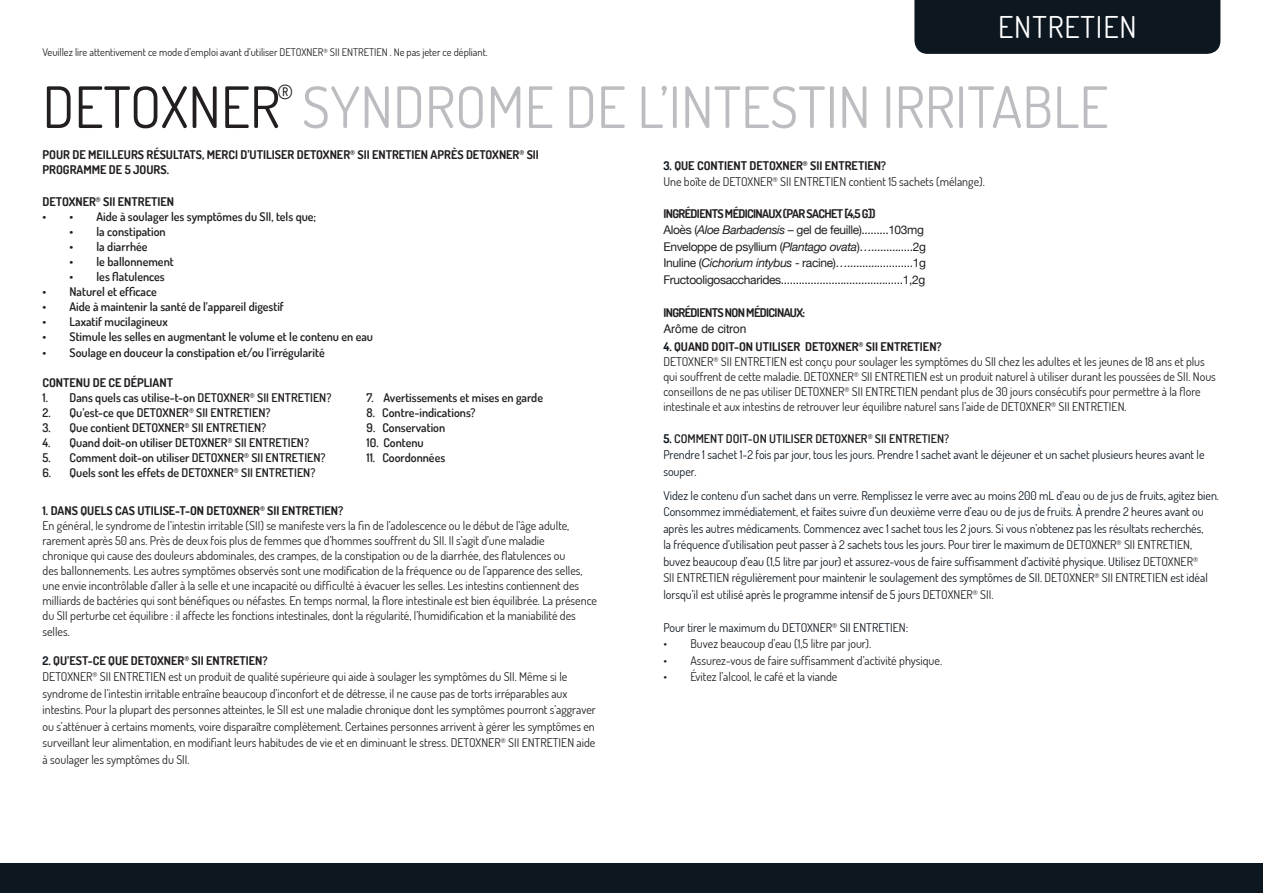
<style>
.page{position:relative;width:1263px;height:893px;background:#fff}
.page>*{position:absolute;margin:0;border:0;box-sizing:border-box;transform-origin:0 0}
.t1{font:57px "Dosis";color:#bcbdc0}
.t2{font:30px "Dosis";letter-spacing:.03em;color:#fff}
.t3{font:22.5px "Dosis";color:#231f20}
.t4{font:12px/15px "Dosis";color:#231f20}
.t5{font:12px/16.5px "Dosis";color:#0d1720}
.t6{font:600 12px "Dosis";color:#231f20}
.t7{font:700 12px/15px "Dosis";color:#231f20}
.t8{font:12px "Helvetica Neue";letter-spacing:-.03em;color:#231f20}
.t9{font:700 12px/16.5px "Dosis";letter-spacing:-.05em;color:#231f20}
.t10{font:10.5px "Dosis";color:#231f20}
.s1{color:#231f20}
.s2{color:#0d1720}
.s3{font-style:italic}
.s4{font-family:"Helvetica";font-weight:400}
.s5{font-weight:700;color:#0d1720}
</style>
<div class="page">
<div style="left:0;top:863px;width:1263px;height:30px;background:#0d1720"></div>
<div style="left:914px;top:0;width:306px;height:54px;background:#0d1720"></div>
<p class="t10" style="left:43px;top:45px;width:447px">Veuillez lire attentivement ce mode d’emploi avant d’utiliser DETOXNER<sup>®</sup> SII ENTRETIEN . Ne pas jeter ce dépliant.</p>
<p class="t2" style="left:998px;top:8px;width:140px">ENTRETIEN</p>
<p class="t3" style="left:277px;top:77px;width:18px">®</p>
<p class="t1" style="left:43px;top:70px;width:1067px"><span class="s1">DETOXNER</span> SYNDROME DE L’INTESTIN IRRITABLE</p>
<p class="t7" style="left:43px;top:147px;width:498px">POUR DE MEILLEURS RÉSULTATS, MERCI D’UTILISER DETOXNER<sup>®</sup> SII ENTRETIEN APRÈS DETOXNER<sup>®</sup> SII<br>PROGRAMME DE 5 JOURS.</p>
<p class="t7" style="left:43px;top:194px;width:133px">DETOXNER<sup>®</sup> SII ENTRETIEN</p>
<p class="t6" style="left:43px;top:209px;width:32px">• •</p>
<p class="t6" style="left:97px;top:209px;width:221px">Aide à soulager les symptômes du SII, tels que;</p>
<p class="t6" style="left:70px;top:224px;width:98px">• la constipation</p>
<p class="t6" style="left:70px;top:239px;width:80px">• la diarrhée</p>
<p class="t6" style="left:70px;top:254px;width:106px">• le ballonnement</p>
<p class="t6" style="left:70px;top:269px;width:97px">• les flatulences</p>
<p class="t6" style="left:43px;top:284px;width:116px">• Naturel et efficace</p>
<p class="t6" style="left:43px;top:299px;width:243px">• Aide à maintenir la santé de l’appareil digestif</p>
<p class="t6" style="left:43px;top:314px;width:127px">• Laxatif mucilagineux</p>
<p class="t6" style="left:43px;top:329px;width:332px">• Stimule les selles en augmentant le volume et le contenu en eau</p>
<p class="t6" style="left:43px;top:345px;width:284px">• Soulage en douceur la constipation et/ou l’irrégularité</p>
<p class="t7" style="left:43px;top:375px;width:132px">CONTENU DE CE DÉPLIANT</p>
<p class="t6" style="left:43px;top:390px;width:290px">1. Dans quels cas utilise-t-on DETOXNER<sup>®</sup> SII ENTRETIEN?</p>
<p class="t6" style="left:367px;top:390px;width:178px">7. Avertissements et mises en garde</p>
<p class="t6" style="left:43px;top:405px;width:230px">2. Qu’est-ce que DETOXNER<sup>®</sup> SII ENTRETIEN?</p>
<p class="t6" style="left:367px;top:405px;width:111px">8. Contre-indications?</p>
<p class="t6" style="left:43px;top:420px;width:225px">3. Que contient DETOXNER<sup>®</sup> SII ENTRETIEN?</p>
<p class="t6" style="left:367px;top:420px;width:80px">9. Conservation</p>
<p class="t6" style="left:43px;top:435px;width:268px">4. Quand doit-on utiliser DETOXNER<sup>®</sup> SII ENTRETIEN?</p>
<p class="t6" style="left:367px;top:435px;width:59px">10. Contenu</p>
<p class="t6" style="left:43px;top:450px;width:285px">5. Comment doit-on utiliser DETOXNER<sup>®</sup> SII ENTRETIEN?</p>
<p class="t6" style="left:367px;top:450px;width:80px">11. Coordonnées</p>
<p class="t6" style="left:43px;top:465px;width:274px">6. Quels sont les effets de DETOXNER<sup>®</sup> SII ENTRETIEN?</p>
<p class="t7" style="left:43px;top:502px;width:302px">1. DANS QUELS CAS UTILISE-T-ON DETOXNER<sup>®</sup> SII ENTRETIEN?</p>
<p class="t4" style="left:43px;top:517px;width:556px">En général, le syndrome de l’intestin irritable (SII) se manifeste vers la fin de l’adolescence ou le début de l’âge adulte, rarement après 50 ans. Près de deux fois plus de femmes que d’hommes souffrent du SII. Il s’agit d’une maladie<br>chronique qui cause des douleurs abdominales, des crampes, de la constipation ou de la diarrhée, des flatulences ou<br>des ballonnements. Les autres symptômes observés sont une modification de la fréquence ou de l’apparence des selles, une envie incontrôlable d’aller à la selle et une incapacité ou difficulté à évacuer les selles. Les intestins contiennent des milliards de bactéries qui sont bénéfiques ou néfastes. En temps normal, la flore intestinale est bien équilibrée. La présence du SII perturbe cet équilibre : il affecte les fonctions intestinales, dont la régularité, l’humidification et la maniabilité des</p>
<p class="t4" style="left:43px;top:624px;width:29px">selles.</p>
<p class="t7" style="left:43px;top:652px;width:227px"><span class="s2">2.</span> QU’EST-CE QUE DETOXNER<sup>®</sup> SII ENTRETIEN?</p>
<p class="t4" style="left:43px;top:668px;width:555px;line-height:16.5px">DETOXNER<sup>®</sup> SII ENTRETIEN est un produit de qualité supérieure qui aide à soulager les symptômes du SII. Même si le syndrome de l’intestin irritable entraîne beaucoup d’inconfort et de détresse, il ne cause pas de torts irréparables aux intestins. Pour la plupart des personnes atteintes, le SII est une maladie chronique dont les symptômes pourront s’aggraver ou s’atténuer à certains moments, voire disparaître complètement. Certaines personnes arrivent à gérer les symptômes en surveillant leur alimentation, en modifiant leurs habitudes de vie et en diminuant le stress. DETOXNER<sup>®</sup> SII ENTRETIEN aide à soulager les symptômes du SII.</p>
<p class="t7" style="left:663px;top:157px;width:224px"><span class="s2">3.</span> QUE CONTIENT DETOXNER<sup>®</sup> SII ENTRETIEN?</p>
<p class="t4" style="left:663px;top:174px;width:323px">Une boîte de DETOXNER<sup>®</sup> SII ENTRETIEN contient 15 sachets (mélange).</p>
<p class="t9" style="left:663px;top:205px;width:214px">INGRÉDIENTS MÉDICINAUX (PAR SACHET [4,5 G])</p>
<p class="t8" style="left:663px;top:221px;width:262px">Aloès (<span class="s3">Aloe Barbadensis</span> – gel de feuille).........103mg</p>
<p class="t8" style="left:663px;top:238px;width:264px">Enveloppe de psyllium (<span class="s3">Plantago ovata</span>)…..............2g</p>
<p class="t8" style="left:663px;top:254px;width:264px">Inuline (<span class="s3">Cichorium intybus</span> - racine)…......................1g</p>
<p class="t8" style="left:663px;top:271px;width:263px">Fructooligosaccharides.........................................1,2g</p>
<p class="t9" style="left:663px;top:304px;width:143px">INGRÉDIENTS NON MÉDICINAUX:<br><span class="s4">Arôme de citron</span></p>
<p class="t7" style="left:663px;top:339px;width:280px"><span class="s2">4.</span> QUAND DOIT-ON UTILISER DETOXNER<sup>®</sup> SII ENTRETIEN?</p>
<p class="t4" style="left:663px;top:354px;width:554px">DETOXNER<sup>®</sup> SII ENTRETIEN est conçu pour soulager les symptômes du SII chez les adultes et les jeunes de 18 ans et plus qui souffrent de cette maladie. DETOXNER<sup>®</sup> SII ENTRETIEN est un produit naturel à utiliser durant les poussées de SII. Nous conseillons de ne pas utiliser DETOXNER<sup>®</sup> SII ENTRETIEN pendant plus de 30 jours consécutifs pour permettre à la flore intestinale et aux intestins de retrouver leur équilibre naturel sans l’aide de DETOXNER<sup>®</sup> SII ENTRETIEN.</p>
<p class="t6" style="left:663px;top:430px;width:287px"><span class="s5">5.</span> COMMENT DOIT-ON UTILISER DETOXNER<sup>®</sup> SII ENTRETIEN?</p>
<p class="t5" style="left:663px;top:446px;width:543px">Prendre 1 sachet 1-2 fois par jour, tous les jours. Prendre 1 sachet avant le déjeuner et un sachet plusieurs heures avant le souper.</p>
<p class="t5" style="left:663px;top:487px;width:557px">Videz le contenu d’un sachet dans un verre. Remplissez le verre avec au moins 200 mL d’eau ou de jus de fruits, agitez bien.<br>Consommez immédiatement, et faites suivre d’un deuxième verre d’eau ou de jus de fruits. À prendre 2 heures avant ou après les autres médicaments. Commencez avec 1 sachet tous les 2 jours. Si vous n’obtenez pas les résultats recherchés,<br>la fréquence d’utilisation peut passer à 2 sachets tous les jours. Pour tirer le maximum de <span class="s1">DETOXNER</span><sup>®</sup> <span class="s1">SII ENTRETIEN</span>, buvez beaucoup d’eau (1,5 litre par jour) et assurez-vous de faire suffisamment d’activité physique. Utilisez <span class="s1">DETOXNER</span><sup>®<br></sup><span class="s1">SII ENTRETIEN</span> régulièrement pour maintenir le soulagement des symptômes de SII. <span class="s1">DETOXNER</span><sup>®</sup> <span class="s1">SII ENTRETIEN</span> est idéal lorsqu’il est utilisé après le programme intensif de 5 jours <span class="s1">DETOXNER</span><sup>®</sup> <span class="s1">SII</span>.</p>
<p class="t5" style="left:663px;top:619px;width:246px">Pour tirer le maximum du DETOXNER<sup>®</sup> SII ENTRETIEN:</p>
<p class="t4" style="left:663px;top:636px;width:209px">• Buvez beaucoup d’eau (1,5 litre par jour).</p>
<p class="t4" style="left:663px;top:652px;width:280px">• Assurez-vous de faire suffisamment d’activité physique.</p>
<p class="t4" style="left:663px;top:669px;width:176px">• Évitez l’alcool, le café et la viande</p>
</div>
